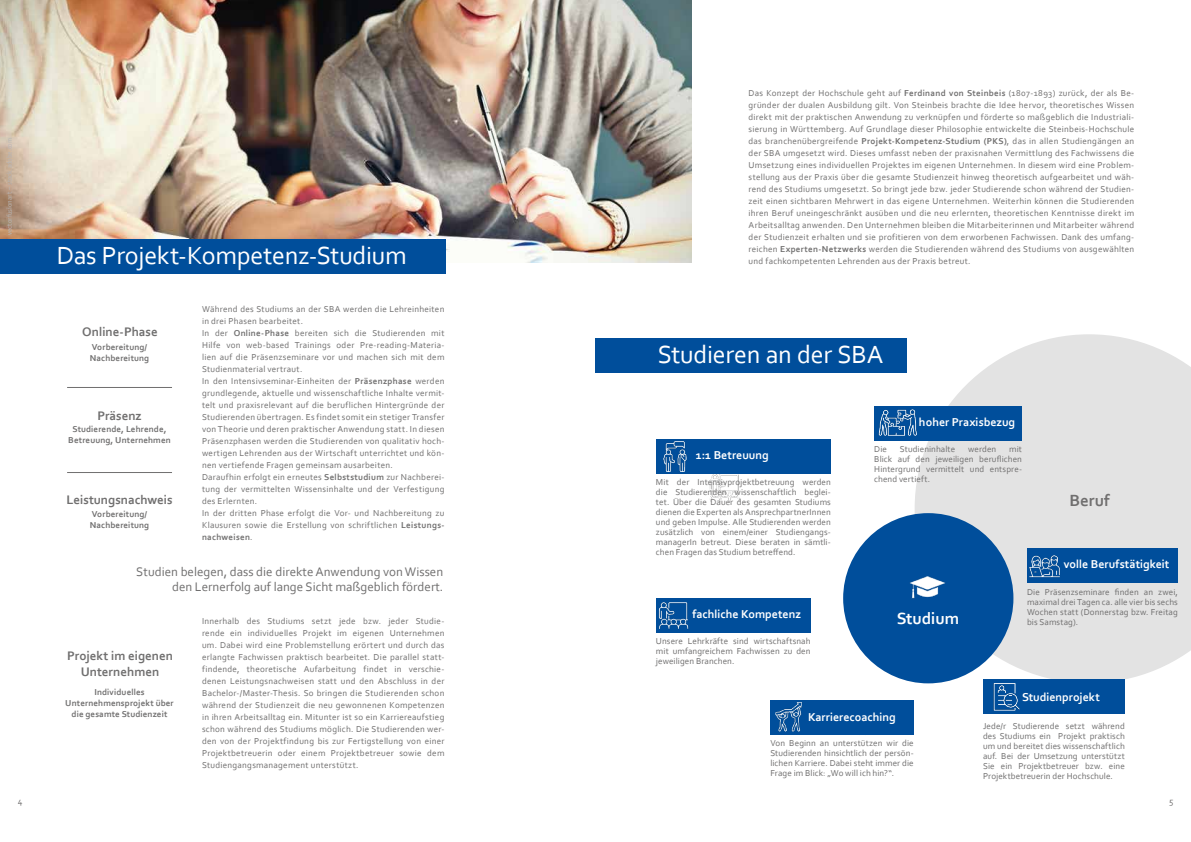
<style>
.page{position:relative;width:1191px;height:842px;background:#fff}
.page>*{position:absolute;margin:0;border:0;box-sizing:border-box;transform-origin:0 0}
.t1{font:26px "Corbel";letter-spacing:-.01em;color:#fff}
.t2{font:700 17px "Corbel";letter-spacing:-.005em;color:#fff}
.t3{font:700 17px "Corbel";letter-spacing:.005em;color:#706f6f}
.t4{font:13px/15.6px "Corbel";color:#706f6f;text-align:right}
.t5{font:700 13px/16px "Corbel";color:#706f6f;text-align:center}
.t6{font:700 12px "Corbel";color:#fff}
.t7{font:9px/12px "Corbel";letter-spacing:.025em;color:#706f6f;text-align:justify}
.t8{font:700 9px/11px "Corbel";letter-spacing:.015em;color:#706f6f;text-align:center}
.t9{font:9px "Corbel";letter-spacing:.005em;color:#706f6f}
.t10{font:7px "Officina Sans ITC Std";color:#b7b6b6}
.s1{font-weight:700}
</style>
<div class="page">
<img style="left:0;top:0;width:692px;height:262px">
<div style="left:0;top:240px;width:445px;height:34px;background:#004e9b"></div>
<hr style="left:67px;top:472px;width:105px;height:1px;background:#706f6f">
<hr style="left:67px;top:387px;width:105px;height:1px;background:#706f6f">
<svg style="left:914px;top:334px;width:277px;height:349px;background:#e6e6e6"></svg>
<div style="left:843px;top:513px;width:170px;height:170px;background:#004e9b;border-radius:50%"></div>
<img style="left:910px;top:576px;width:36px;height:23px">
<div style="left:595px;top:339px;width:312px;height:34px;background:#004e9b"></div>
<img style="left:709px;top:474px;width:31px;height:28px">
<div style="left:874px;top:406px;width:148px;height:35px;background:#004e9b"></div>
<img style="left:878px;top:409px;width:39px;height:27px">
<div style="left:656px;top:439px;width:175px;height:35px;background:#004e9b"></div>
<img style="left:663px;top:441px;width:24px;height:31px">
<div style="left:656px;top:598px;width:154px;height:35px;background:#004e9b"></div>
<img style="left:658px;top:602px;width:31px;height:27px">
<div style="left:983px;top:679px;width:141px;height:35px;background:#004e9b"></div>
<img style="left:993px;top:683px;width:27px;height:28px">
<div style="left:770px;top:700px;width:143px;height:35px;background:#004e9b"></div>
<img style="left:775px;top:702px;width:27px;height:30px">
<div style="left:1027px;top:548px;width:150px;height:35px;background:#004e9b"></div>
<img style="left:1029px;top:555px;width:31px;height:23px">
<p class="t10" style="left:5px;top:235px;width:98px;rotate:-90deg">vectorfusionart − stock.adobe.com</p>
<p class="t7" style="left:18px;top:795px;width:6px">4</p>
<h1 class="t1" style="left:57px;top:239px;width:351px">Das Projekt-Kompetenz-Studium</h1>
<p class="t7" style="left:202px;top:303px;width:244px;text-align:left">Während des Studiums an der SBA werden die Lehreinheiten in drei Phasen bearbeitet.<br>In der <span class="s1">Online-Phase</span> bereiten sich die Studierenden mit Hilfe von web-based Trainings oder Pre-reading-Materia&shy;lien auf die Präsenzseminare vor und machen sich mit dem Studienmaterial vertraut.<br>In den Intensivseminar-Einheiten der <span class="s1">Präsenzphase</span> werden grundlegende, aktuelle und wissenschaftliche Inhalte vermit&shy;telt und praxisrelevant auf die beruflichen Hintergründe der Studierenden übertragen. Es findet somit ein stetiger Transfer von Theorie und deren praktischer Anwendung statt. In diesen Präsenzphasen werden die Studierenden von qualitativ hoch&shy;wertigen Lehrenden aus der Wirtschaft unterrichtet und kön&shy;nen vertiefende Fragen gemeinsam ausarbeiten.<br>Daraufhin erfolgt ein erneutes <span class="s1">Selbststudium</span> zur Nachberei&shy;tung der vermittelten Wissensinhalte und der Verfestigung des Erlernten.<br>In der dritten Phase erfolgt die Vor- und Nachbereitung zu Klausuren sowie die Erstellung von schriftlichen <span class="s1">Leistungs&shy;nachweisen</span>.</p>
<h3 class="t5" style="left:82px;top:323px;width:77px">Online-Phase</h3>
<p class="t8" style="left:90px;top:342px;width:61px;text-align:left">Vorbereitung/<br>Nachbereitung</p>
<h3 class="t5" style="left:97px;top:407px;width:46px">Präsenz</h3>
<p class="t8" style="left:68px;top:424px;width:104px">Studierende, Lehrende,<br>Betreuung, Unternehmen</p>
<h3 class="t5" style="left:67px;top:491px;width:108px">Leistungsnachweis</h3>
<p class="t8" style="left:90px;top:508px;width:61px;text-align:left">Vorbereitung/<br>Nachbereitung</p>
<h3 class="t4" style="left:136px;top:563px;width:308px">Studien belegen, dass die direkte Anwendung von Wissen den Lernerfolg auf lange Sicht maßgeblich fördert.</h3>
<h3 class="t5" style="left:67px;top:647px;width:107px">Projekt im eigenen<br>Unternehmen</h3>
<p class="t8" style="left:65px;top:686px;width:110px">Individuelles<br>Unternehmensprojekt über die gesamte Studienzeit</p>
<p class="t7" style="left:202px;top:615px;width:244px">Innerhalb des Studiums setzt jede bzw. jeder Studie&shy;rende ein individuelles Projekt im eigenen Unternehmen um. Dabei wird eine Problemstellung erörtert und durch das erlangte Fachwissen praktisch bearbeitet. Die parallel statt&shy;findende, theoretische Aufarbeitung findet in verschie&shy;denen Leistungsnachweisen statt und den Abschluss in der Bachelor-/Master-Thesis. So bringen die Studierenden schon während der Studienzeit die neu gewonnenen Kompetenzen in ihren Arbeitsalltag ein. Mitunter ist so ein Karriereaufstieg schon während des Studiums möglich. Die Studierenden wer&shy;den von der Projektfindung bis zur Fertigstellung von einer Projektbetreuerin oder einem Projektbetreuer sowie dem Studiengangsmanagement unterstützt.</p>
<p class="t7" style="left:748px;top:87px;width:387px">Das Konzept der Hochschule geht auf <span class="s1">Ferdinand von Steinbeis</span> (1807-1893) zurück, der als Be&shy;gründer der dualen Ausbildung gilt. Von Steinbeis brachte die Idee hervor, theoretisches Wissen direkt mit der praktischen Anwendung zu verknüpfen und förderte so maßgeblich die Industriali&shy;sierung in Württemberg. Auf Grundlage dieser Philosophie entwickelte die Steinbeis-Hochschule das branchenübergreifende <span class="s1">Projekt-Kompetenz-Studium (PKS)</span>, das in allen Studiengängen an der SBA umgesetzt wird. Dieses umfasst neben der praxisnahen Vermittlung des Fachwissens die Umsetzung eines individuellen Projektes im eigenen Unternehmen. In diesem wird eine Problem&shy;stellung aus der Praxis über die gesamte Studienzeit hinweg theoretisch aufgearbeitet und wäh&shy;rend des Studiums umgesetzt. So bringt jede bzw. jeder Studierende schon während der Studien&shy;zeit einen sichtbaren Mehrwert in das eigene Unternehmen. Weiterhin können die Studierenden ihren Beruf uneingeschränkt ausüben und die neu erlernten, theoretischen Kenntnisse direkt im Arbeitsalltag anwenden. Den Unternehmen bleiben die Mitarbeiterinnen und Mitarbeiter während der Studienzeit erhalten und sie profitieren von dem erworbenen Fachwissen. Dank des umfang&shy;reichen <span class="s1">Experten-Netzwerks</span> werden die Studierenden während des Studiums von ausgewählten und fachkompetenten Lehrenden aus der Praxis betreut.</p>
<h1 class="t1" style="left:657px;top:338px;width:227px">Studieren an der SBA</h1>
<h3 class="t6" style="left:919px;top:415px;width:98px">hoher Praxisbezug</h3>
<h3 class="t6" style="left:696px;top:448px;width:74px">1:1 Betreuung</h3>
<p class="t7" style="left:656px;top:476px;width:176px;line-height:10px">Mit der Intensivprojektbetreuung werden die Studierenden wissenschaftlich beglei&shy;tet. Über die Dauer des gesamten Studiums dienen die Experten als AnsprechpartnerInnen und geben Impulse. Alle Studierenden werden zusätzlich von einem/einer Studiengangs&shy;managerIn betreut. Diese beraten in sämtli&shy;chen Fragen das Studium betreffend.</p>
<p class="t7" style="left:874px;top:443px;width:14px">Die</p>
<p class="t9" style="left:900px;top:443px;width:57px">Studieninhalte</p>
<p class="t7" style="left:968px;top:443px;width:30px">werden</p>
<p class="t7" style="left:874px;top:444px;width:149px;line-height:10px;text-indent:135px">mit Blick auf den jeweiligen beruflichen Hintergrund vermittelt und entspre&shy;chend vertieft.</p>
<h2 class="t3" style="left:1069px;top:489px;width:42px">Beruf</h2>
<h3 class="t6" style="left:1063px;top:557px;width:107px">volle Berufstätigkeit</h3>
<h3 class="t6" style="left:692px;top:607px;width:110px">fachliche Kompetenz</h3>
<p class="t7" style="left:656px;top:635px;width:156px;line-height:10px">Unsere Lehrkräfte sind wirtschaftsnah mit umfangreichem Fachwissen zu den jeweiligen Branchen.</p>
<h2 class="t2" style="left:896px;top:608px;width:64px">Studium</h2>
<h3 class="t6" style="left:808px;top:709px;width:89px">Karrierecoaching</h3>
<p class="t7" style="left:770px;top:738px;width:145px;line-height:10px">Von Beginn an unterstützen wir die Studierenden hinsichtlich der persön&shy;lichen Karriere. Dabei steht immer die Frage im Blick: „Wo will ich hin?“.</p>
<p class="t7" style="left:1027px;top:587px;width:152px;line-height:10px">Die Präsenzseminare finden an zwei, maximal drei Tagen ca. alle vier bis sechs Wochen statt (Donnerstag bzw. Freitag bis Samstag).</p>
<h3 class="t6" style="left:1022px;top:689px;width:79px">Studienprojekt</h3>
<p class="t7" style="left:983px;top:721px;width:143px;line-height:10px">Jede/r Studierende setzt während des Studiums ein Projekt praktisch um und bereitet dies wissenschaftlich auf. Bei der Umsetzung unterstützt Sie ein Projektbetreuer bzw. eine Projektbetreuerin der Hochschule.</p>
<p class="t7" style="left:1169px;top:795px;width:6px">5</p>
</div>
